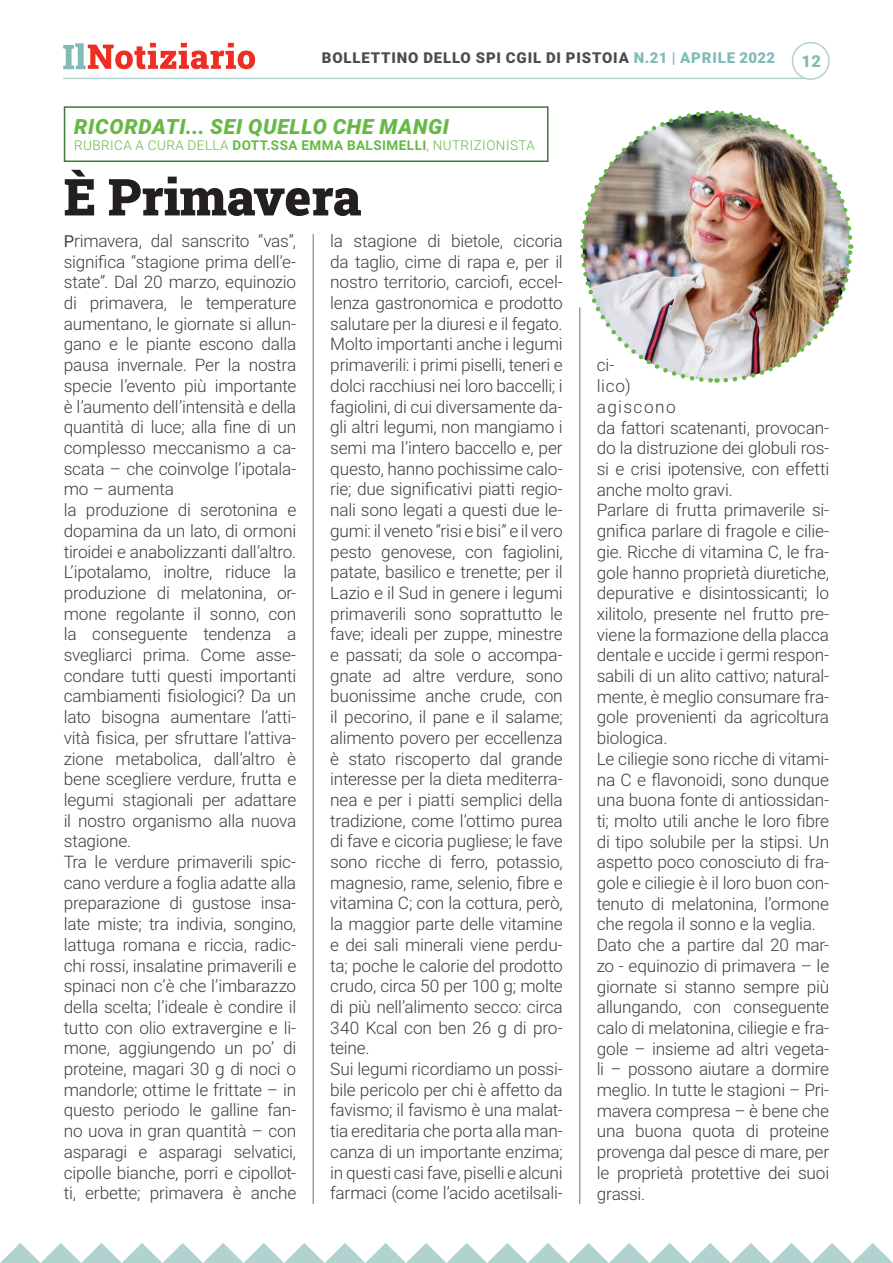
<style>
.page{position:relative;width:893px;height:1263px;background:#fff}
.page>*{position:absolute;margin:0;border:0;box-sizing:border-box;transform-origin:0 0}
.t1{font:900 51px "Roboto Slab";letter-spacing:-.01em;color:#231f20}
.t2{font:italic 900 21px "Roboto";letter-spacing:.035em;color:#66b945}
.t3{font:300 17.25px/20.7px "Roboto";letter-spacing:-.01em;color:#3e3e3f}
.t4{font:900 16.5px "Roboto";color:#80bbb6}
.t5{font:900 15px "Roboto";letter-spacing:.055em;color:#4b4c4d}
.t6{font:300 13.5px "Roboto";letter-spacing:.035em;color:#66b945}
.s1{color:#80bbb6}
.s2{font-weight:700}
.s3{font-weight:400;font-size:16.5px}
</style>
<div class="page">
<svg style="left:63px;top:43px;width:192px;height:26px"></svg>
<hr style="left:63px;top:78px;width:748px;height:1px;background:#b0d3cf">
<div style="left:792px;top:42px;width:38px;height:38px;border:2px solid #b0d3cf;border-radius:50%"></div>
<div style="left:64px;top:106px;width:485px;height:56px;border:2px solid #407838"></div>
<svg style="left:0;top:1243px;width:893px;height:20px"></svg>
<img style="left:580px;top:110px;width:274px;height:275px">
<hr style="left:313px;top:234px;width:1px;height:970px;background:#939598">
<hr style="left:579px;top:307px;width:1px;height:897px;background:#939598">
<p class="t5" style="left:322px;top:47px;width:455px">BOLLETTINO DELLO SPI CGIL DI PISTOIA <span class="s1">N.21 | APRILE 2022</span></p>
<p class="t4" style="left:801px;top:49px;width:21px">12</p>
<p class="t2" style="left:74px;top:112px;width:376px">RICORDATI... SEI QUELLO CHE MANGI</p>
<p class="t6" style="left:74px;top:136px;width:462px">RUBRICA A CURA DELLA <span class="s2">DOTT.SSA EMMA BALSIMELLI</span>, NUTRIZIONISTA</p>
<h1 class="t1" style="left:64px;top:162px;width:299px">È Primavera</h1>
<p class="t3" style="left:64px;top:230px;width:234px"><span class="s3">P</span>rimavera, dal sanscrito “vas”, significa “stagione prima dell’e&shy;state”. Dal 20 marzo, equinozio di primavera, le temperature aumentano, le giornate si allun&shy;gano e le piante escono dalla pausa invernale. Per la nostra specie l’evento più importante è l’aumento dell’intensità e della quantità di luce; alla fine di un complesso meccanismo a ca&shy;scata – che coinvolge l’ipotala&shy;mo – aumenta<br>la produzione di serotonina e dopamina da un lato, di ormoni tiroidei e anabolizzanti dall’altro.<br>L’ipotalamo, inoltre, riduce la produzione di melatonina, or&shy;mone regolante il sonno, con la conseguente tendenza a svegliarci prima. Come asse&shy;condare tutti questi importanti cambiamenti fisiologici? Da un lato bisogna aumentare l’atti&shy;vità fisica, per sfruttare l’attiva&shy;zione metabolica, dall’altro è bene scegliere verdure, frutta e legumi stagionali per adattare il nostro organismo alla nuova stagione.<br>Tra le verdure primaverili spic&shy;cano verdure a foglia adatte alla preparazione di gustose insa&shy;late miste; tra indivia, songino, lattuga romana e riccia, radic&shy;chi rossi, insalatine primaverili e spinaci non c’è che l’imbarazzo della scelta; l’ideale è condire il tutto con olio extravergine e li&shy;mone, aggiungendo un po’ di proteine, magari 30 g di noci o mandorle; ottime le frittate – in questo periodo le galline fan&shy;no uova in gran quantità – con asparagi e asparagi selvatici, cipolle bianche, porri e cipollot&shy;ti, erbette; primavera è anche</p>
<p class="t3" style="left:330px;top:230px;width:234px">la stagione di bietole, cicoria da taglio, cime di rapa e, per il nostro territorio, carciofi, eccel&shy;lenza gastronomica e prodotto salutare per la diuresi e il fegato.<br>Molto importanti anche i legumi primaverili: i primi piselli, teneri e dolci racchiusi nei loro baccelli; i fagiolini, di cui diversamente da&shy;gli altri legumi, non mangiamo i semi ma l’intero baccello e, per questo, hanno pochissime calo&shy;rie; due significativi piatti regio&shy;nali sono legati a questi due le&shy;gumi: il veneto “risi e bisi” e il vero pesto genovese, con fagiolini, patate, basilico e trenette; per il<br>Lazio e il Sud in genere i legumi primaverili sono soprattutto le fave; ideali per zuppe, minestre e passati; da sole o accompa&shy;gnate ad altre verdure, sono buonissime anche crude, con il pecorino, il pane e il salame; alimento povero per eccellenza è stato riscoperto dal grande interesse per la dieta mediterra&shy;nea e per i piatti semplici della tradizione, come l’ottimo purea di fave e cicoria pugliese; le fave sono ricche di ferro, potassio, magnesio, rame, selenio, fibre e vitamina C; con la cottura, però, la maggior parte delle vitamine e dei sali minerali viene perdu&shy;ta; poche le calorie del prodotto crudo, circa 50 per 100 g; molte di più nell’alimento secco: circa<br>340 Kcal con ben 26 g di pro&shy;teine.<br>Sui legumi ricordiamo un possi&shy;bile pericolo per chi è affetto da favismo; il favismo è una malat&shy;tia ereditaria che porta alla man&shy;canza di un importante enzima; in questi casi fave, piselli e alcuni farmaci (come l’acido acetilsali-</p>
<p class="t3" style="left:597px;top:354px;width:234px">ci-<br>lico)<br>agiscono<br>da fattori scatenanti, provocan&shy;do la distruzione dei globuli ros&shy;si e crisi ipotensive, con effetti anche molto gravi.<br>Parlare di frutta primaverile si&shy;gnifica parlare di fragole e cilie&shy;gie. Ricche di vitamina C, le fra&shy;gole hanno proprietà diuretiche, depurative e disintossicanti; lo xilitolo, presente nel frutto pre&shy;viene la formazione della placca dentale e uccide i germi respon&shy;sabili di un alito cattivo; natural&shy;mente, è meglio consumare fra&shy;gole provenienti da agricoltura biologica.<br>Le ciliegie sono ricche di vitami&shy;na C e flavonoidi, sono dunque una buona fonte di antiossidan&shy;ti; molto utili anche le loro fibre di tipo solubile per la stipsi. Un aspetto poco conosciuto di fra&shy;gole e ciliegie è il loro buon con&shy;tenuto di melatonina, l’ormone che regola il sonno e la veglia.<br>Dato che a partire dal 20 mar&shy;zo - equinozio di primavera – le giornate si stanno sempre più allungando, con conseguente calo di melatonina, ciliegie e fra&shy;gole – insieme ad altri vegeta&shy;li – possono aiutare a dormire meglio. In tutte le stagioni – Pri&shy;mavera compresa – è bene che una buona quota di proteine provenga dal pesce di mare, per le proprietà protettive dei suoi grassi.</p>
</div>
